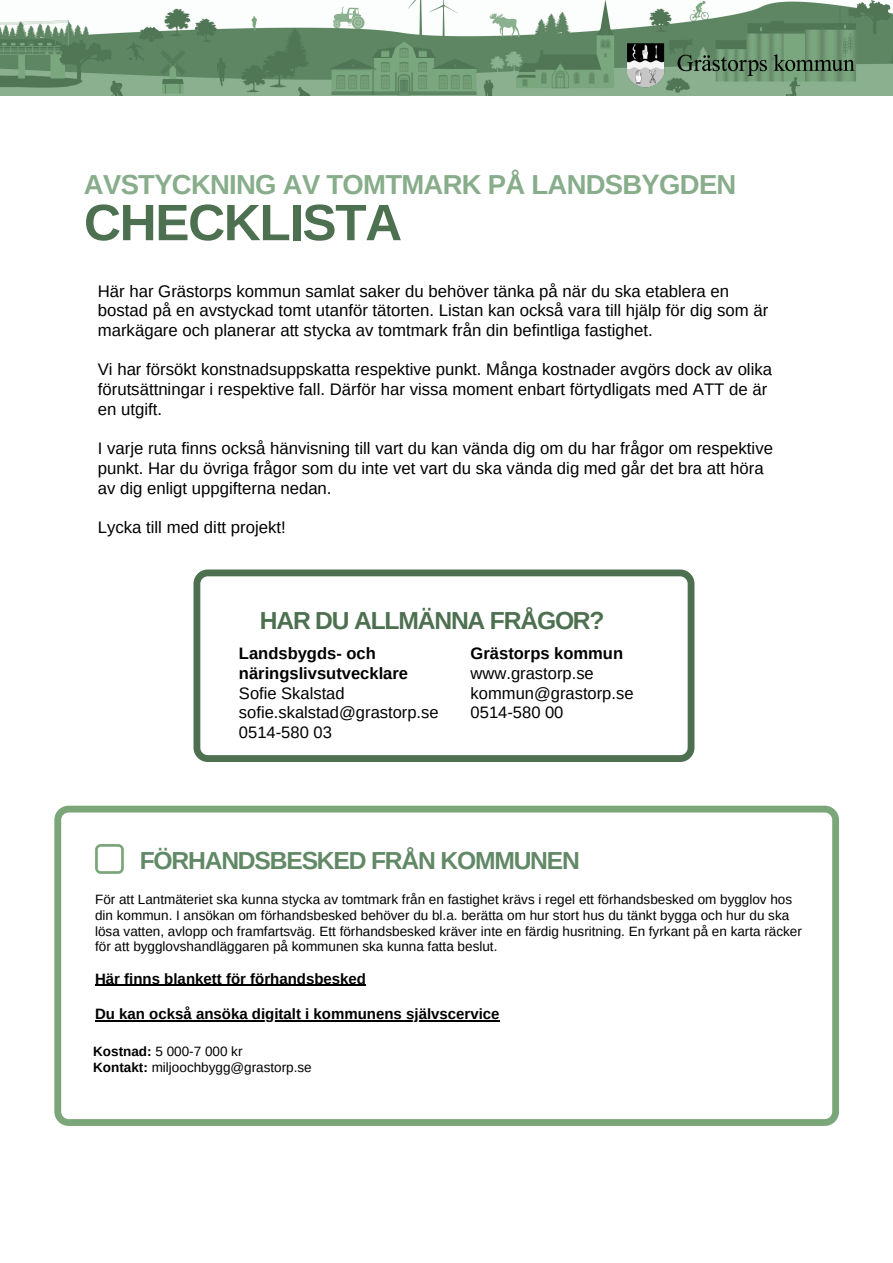
<style>
.page{position:relative;width:893px;height:1263px;background:#fff}
.page>*{position:absolute;margin:0;border:0;box-sizing:border-box;transform-origin:0 0}
.t1{font:700 51.22px "Arimo";letter-spacing:-.025em;color:#4d7050}
.t2{font:700 27.45px "Arimo";letter-spacing:-.025em;color:#87ad8b}
.t3{font:700 24.6px "Arimo";letter-spacing:-.05em;color:#618966}
.t4{font:700 24.6px "Arimo";letter-spacing:-.05em;color:#4d7050}
.t5{font:16.73px/19.7px "Arimo";color:#000}
.t6{font:16.58px "Arimo";color:#000}
.t7{font:700 16.58px/19.7px "Arimo";color:#000}
.t8{font:700 15px "Arimo";color:#000}
.t9{font:13.5px/15.8px "Arimo";color:#000}
.s1{font-weight:700}
</style>
<div class="page">
<img style="left:0;top:0;width:893px;height:96px">
<svg style="left:54px;top:806px;width:785px;height:320px"></svg>
<hr style="left:95px;top:984px;width:271px;height:2px;background:#000">
<hr style="left:95px;top:1020px;width:404px;height:1px;background:#000">
<svg style="left:95px;top:844px;width:29px;height:30px"></svg>
<svg style="left:193px;top:569px;width:501px;height:193px"></svg>
<img style="left:610px;top:26px;width:261px;height:65px">
<p class="t2" style="left:84px;top:169px;width:654px">AVSTYCKNING AV TOMTMARK PÅ LANDSBYGDEN</p>
<p class="t1" style="left:84px;top:194px;width:320px">CHECKLISTA</p>
<p class="t5" style="left:98px;top:281px;width:672px">Här har Grästorps kommun samlat saker du behöver tänka på när du ska etablera en bostad på en avstyckad tomt utanför tätorten. Listan kan också vara till hjälp för dig som är markägare och planerar att stycka av tomtmark från din befintliga fastighet.</p>
<p class="t5" style="left:98px;top:360px;width:676px">Vi har försökt konstnadsuppskatta respektive punkt. Många kostnader avgörs dock av olika förutsättningar i respektive fall. Därför har vissa moment enbart förtydligats med ATT de är en utgift.</p>
<p class="t5" style="left:98px;top:438px;width:677px">I varje ruta finns också hänvisning till vart du kan vända dig om du har frågor om respektive punkt. Har du övriga frågor som du inte vet vart du ska vända dig med går det bra att höra av dig enligt uppgifterna nedan.</p>
<p class="t5" style="left:98px;top:517px;width:190px">Lycka till med ditt projekt!</p>
<p class="t4" style="left:260px;top:606px;width:346px">HAR DU ALLMÄNNA FRÅGOR?</p>
<p class="t7" style="left:470px;top:644px;width:154px">Grästorps kommun</p>
<p class="t6" style="left:470px;top:664px;width:125px">www.grastorp.se</p>
<p class="t6" style="left:470px;top:684px;width:164px">kommun@grastorp.se</p>
<p class="t6" style="left:470px;top:703px;width:94px">0514-580 00</p>
<p class="t7" style="left:239px;top:644px;width:171px">Landsbygds- och näringslivsutvecklare</p>
<p class="t6" style="left:239px;top:684px;width:107px">Sofie Skalstad</p>
<p class="t6" style="left:239px;top:703px;width:201px">sofie.skalstad@grastorp.se</p>
<p class="t6" style="left:239px;top:723px;width:94px">0514-580 03</p>
<p class="t3" style="left:140px;top:847px;width:442px">FÖRHANDSBESKED FRÅN KOMMUNEN</p>
<p class="t9" style="left:95px;top:891px;width:708px">För att Lantmäteriet ska kunna stycka av tomtmark från en fastighet krävs i regel ett förhandsbesked om bygglov hos din kommun. I ansökan om förhandsbesked behöver du bl.a. berätta om hur stort hus du tänkt bygga och hur du ska lösa vatten, avlopp och framfartsväg. Ett förhandsbesked kräver inte en färdig husritning. En fyrkant på en karta räcker för att bygglovshandläggaren på kommunen ska kunna fatta beslut.</p>
<p class="t8" style="left:95px;top:970px;width:272px">Här finns blankett för förhandsbesked</p>
<p class="t8" style="left:95px;top:1005px;width:406px">Du kan också ansöka digitalt i kommunens självscervice</p>
<p class="t9" style="left:93px;top:1043px;width:151px"><span class="s1">Kostnad:</span> 5 000-7 000 kr</p>
<p class="t9" style="left:93px;top:1059px;width:220px"><span class="s1">Kontakt:</span> miljoochbygg@grastorp.se</p>
</div>
